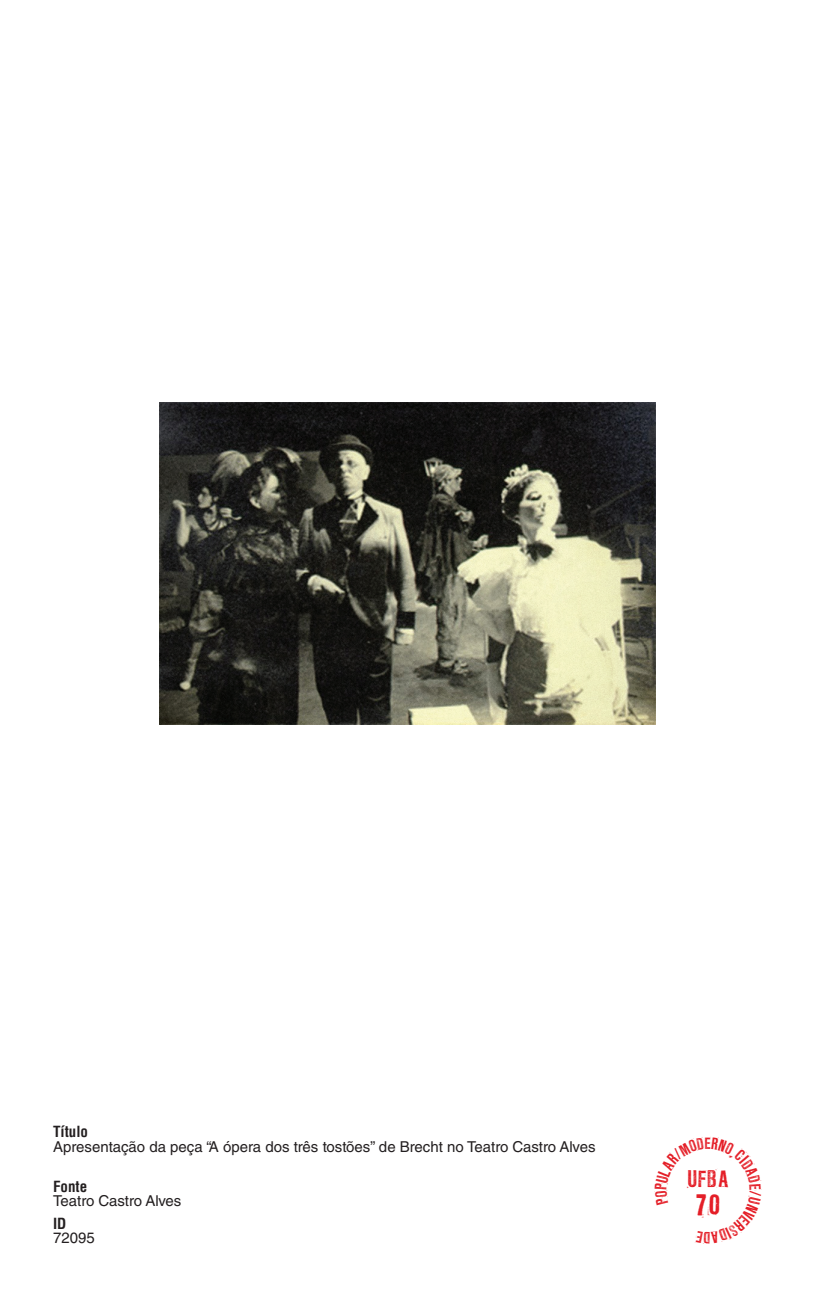
<style>
.page{position:relative;width:815px;height:1297px;background:#fff}
.page>*{position:absolute;margin:0;border:0;box-sizing:border-box;transform-origin:0 0}
.t1{font:26px "LL Rubber Grotesque";color:#e41e27}
.t2{font:21.12px "LL Rubber Grotesque";color:#e41e27}
.t3{font:15px "Helvetica LT Std";color:#231f20}
.t4{font:700 condensed 15px "Helvetica LT Std";color:#231f20}
.t5{font:14.75px "LL Rubber Grotesque";color:#e41e27}
</style>
<div class="page">
<img style="left:159px;top:402px;width:497px;height:322px">
<p class="t4" style="left:53px;top:1122px;width:36px">Título</p>
<p class="t3" style="left:53px;top:1138px;width:544px">Apresentação da peça “A ópera dos três tostões” de Brecht no Teatro Castro Alves</p>
<p class="t4" style="left:53px;top:1177px;width:36px">Fonte</p>
<p class="t4" style="left:53px;top:1214px;width:15px">ID</p>
<p class="t3" style="left:53px;top:1229px;width:43px">72095</p>
<p class="t3" style="left:53px;top:1192px;width:130px">Teatro Castro Alves</p>
<p class="t5" style="left:704px;top:1134px;width:9px">E</p>
<h2 class="t2" style="left:688px;top:1166px;width:43px">UFBA</h2>
<h1 class="t1" style="left:695px;top:1189px;width:28px">70</h1>
</div>
